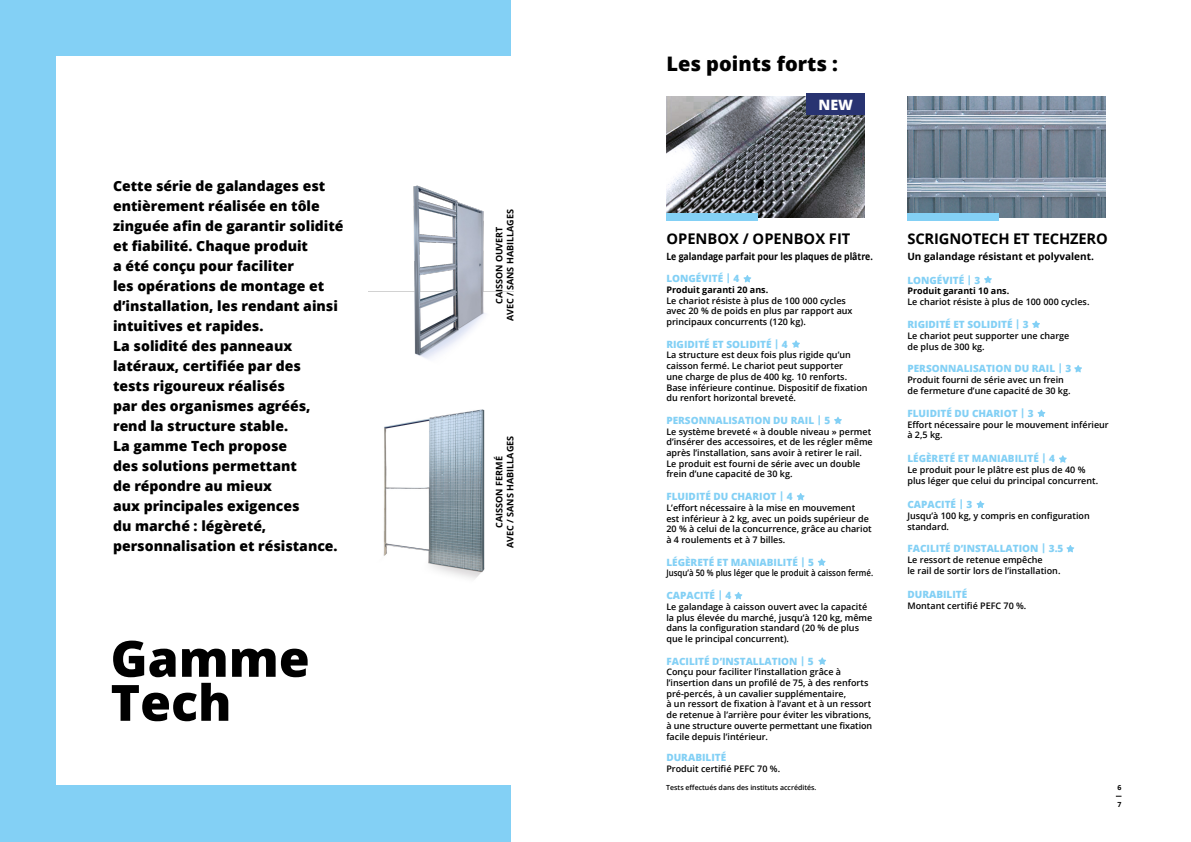
<style>
.page{position:relative;width:1191px;height:842px;background:#fff}
.page>*{position:absolute;margin:0;border:0;box-sizing:border-box;transform-origin:0 0}
.t1{font:800 50px/44px "Open Sans";color:#000}
.t2{font:800 20px "Open Sans";color:#000}
.t3{font:700 14.7px "Open Sans";letter-spacing:-.01em;color:#000}
.t4{font:800 14.3px "Open Sans";color:#fff}
.t5{font:800 14px/20px "Open Sans";color:#000}
.t6{font:800 10px "Open Sans";color:#83d0f5}
.t7{font:700 10px "Open Sans";color:#000;scale:.87 1}
.t8{font:700 10px "Open Sans";color:#000}
.t9{font:600 9px/10.7px "Open Sans";color:#000}
.t10{font:700 9px/11px "Open Sans";color:#000;text-align:center}
.t11{font:600 9px "Open Sans";color:#000;scale:.88 1}
.t12{font:600 7px "Open Sans";color:#000}
.t13{font:700 7px "Open Sans";color:#000}
</style>
<div class="page">
<div style="left:0;top:0;width:510px;height:842px;background:#83d0f5"></div>
<div style="left:57px;top:57px;width:479px;height:728px;background:#fff"></div>
<img style="left:369px;top:185px;width:144px;height:174px">
<img style="left:383px;top:409px;width:102px;height:170px">
<img style="left:666px;top:96px;width:199px;height:121px">
<img style="left:907px;top:96px;width:199px;height:121px">
<div style="left:666px;top:214px;width:92px;height:7px;background:#83d0f5"></div>
<div style="left:907px;top:214px;width:92px;height:7px;background:#83d0f5"></div>
<div style="left:806px;top:94px;width:59px;height:21px;background:#283371"></div>
<svg style="left:743px;top:275px;width:8px;height:7px"></svg>
<svg style="left:792px;top:340px;width:8px;height:8px"></svg>
<svg style="left:834px;top:417px;width:8px;height:7px"></svg>
<svg style="left:797px;top:493px;width:7px;height:7px"></svg>
<svg style="left:1032px;top:321px;width:8px;height:7px"></svg>
<svg style="left:1074px;top:365px;width:8px;height:7px"></svg>
<svg style="left:1037px;top:410px;width:8px;height:7px"></svg>
<svg style="left:1059px;top:455px;width:7px;height:8px"></svg>
<svg style="left:976px;top:501px;width:8px;height:7px"></svg>
<svg style="left:1066px;top:545px;width:8px;height:7px"></svg>
<svg style="left:817px;top:558px;width:8px;height:8px"></svg>
<svg style="left:734px;top:592px;width:8px;height:7px"></svg>
<svg style="left:818px;top:657px;width:8px;height:8px"></svg>
<svg style="left:984px;top:276px;width:8px;height:7px"></svg>
<p class="t5" style="left:113px;top:175px;width:232px">Cette série de galandages est entièrement réalisée en tôle zinguée afin de garantir solidité et fiabilité. Chaque produit<br>a été conçu pour faciliter<br>les opérations de montage et d’installation, les rendant ainsi intuitives et rapides.<br>La solidité des panneaux latéraux, certifiée par des<br>tests rigoureux réalisés<br>par des organismes agréés, rend la structure stable.<br>La gamme Tech propose<br>des solutions permettant<br>de répondre au mieux<br>aux principales exigences<br>du marché : légèreté, personnalisation et résistance.</p>
<h1 class="t1" style="left:111px;top:634px;width:201px">Gamme<br>Tech</h1>
<p class="t10" style="left:493px;top:321px;width:114px;rotate:-90deg">CAISSON OUVERT<br>AVEC / SANS HABILLAGES</p>
<p class="t10" style="left:493px;top:548px;width:114px;rotate:-90deg">CAISSON FERMÉ<br>AVEC / SANS HABILLAGES</p>
<h2 class="t2" style="left:666px;top:48px;width:173px">Les points forts :</h2>
<h3 class="t4" style="left:818px;top:94px;width:36px">NEW</h3>
<h3 class="t3" style="left:666px;top:228px;width:185px">OPENBOX / OPENBOX FIT</h3>
<p class="t7" style="left:666px;top:249px;width:239px">Le galandage parfait pour les plaques de plâtre.</p>
<p class="t6" style="left:666px;top:271px;width:74px">LONGÉVITÉ | 4</p>
<p class="t10" style="left:666px;top:284px;width:103px">Produit garanti 20 ans.</p>
<p class="t9" style="left:666px;top:295px;width:188px">Le chariot résiste à plus de 100 000 cycles avec 20 % de poids en plus par rapport aux principaux concurrents (120 kg).</p>
<p class="t6" style="left:666px;top:336px;width:123px">RIGIDITÉ ET SOLIDITÉ | 4</p>
<p class="t9" style="left:666px;top:350px;width:203px">La structure est deux fois plus rigide qu’un caisson fermé. Le chariot peut supporter<br>une charge de plus de 400 kg. 10 renforts.<br>Base inférieure continue. Dispositif de fixation du renfort horizontal breveté.</p>
<p class="t6" style="left:666px;top:413px;width:165px">PERSONNALISATION DU RAIL | 5</p>
<p class="t9" style="left:666px;top:426px;width:208px">Le système breveté « à double niveau » permet d’insérer des accessoires, et de les régler même après l’installation, sans avoir à retirer le rail.<br>Le produit est fourni de série avec un double frein d’une capacité de 30 kg.</p>
<p class="t6" style="left:666px;top:489px;width:128px">FLUIDITÉ DU CHARIOT | 4</p>
<p class="t9" style="left:666px;top:502px;width:207px">L’effort nécessaire à la mise en mouvement<br>est inférieur à 2 kg, avec un poids supérieur de 20 % à celui de la concurrence, grâce au chariot à 4 roulements et à 7 billes.</p>
<p class="t6" style="left:666px;top:554px;width:149px">LÉGÈRETÉ ET MANIABILITÉ | 5</p>
<p class="t11" style="left:666px;top:567px;width:237px">Jusqu’à 50 % plus léger que le produit à caisson fermé.</p>
<p class="t6" style="left:666px;top:588px;width:66px">CAPACITÉ | 4</p>
<p class="t9" style="left:666px;top:601px;width:207px">Le galandage à caisson ouvert avec la capacité la plus élevée du marché, jusqu’à 120 kg, même dans la configuration standard (20 % de plus que le principal concurrent).</p>
<p class="t6" style="left:666px;top:653px;width:149px">FACILITÉ D’INSTALLATION | 5</p>
<p class="t9" style="left:666px;top:666px;width:207px">Conçu pour faciliter l’installation grâce à l’insertion dans un profilé de 75, à des renforts pré-percés, à un cavalier supplémentaire,<br>à un ressort de fixation à l’avant et à un ressort de retenue à l’arrière pour éviter les vibrations, à une structure ouverte permettant une fixation facile depuis l’intérieur.</p>
<p class="t6" style="left:666px;top:750px;width:61px">DURABILITÉ</p>
<p class="t9" style="left:666px;top:763px;width:115px">Produit certifié PEFC 70 %.</p>
<p class="t12" style="left:666px;top:783px;width:152px">Tests effectués dans des instituts accrédités.</p>
<h3 class="t3" style="left:907px;top:228px;width:202px">SCRIGNOTECH ET TECHZERO</h3>
<p class="t8" style="left:907px;top:249px;width:188px">Un galandage résistant et polyvalent.</p>
<p class="t6" style="left:907px;top:272px;width:74px">LONGÉVITÉ | 3</p>
<p class="t10" style="left:907px;top:285px;width:103px">Produit garanti 10 ans.</p>
<p class="t9" style="left:907px;top:296px;width:184px">Le chariot résiste à plus de 100 000 cycles.</p>
<p class="t6" style="left:907px;top:317px;width:123px">RIGIDITÉ ET SOLIDITÉ | 3</p>
<p class="t9" style="left:907px;top:330px;width:163px">Le chariot peut supporter une charge de plus de 300 kg.</p>
<p class="t6" style="left:907px;top:361px;width:165px">PERSONNALISATION DU RAIL | 3</p>
<p class="t9" style="left:907px;top:374px;width:165px">Produit fourni de série avec un frein de fermeture d’une capacité de 30 kg.</p>
<p class="t6" style="left:907px;top:405px;width:128px">FLUIDITÉ DU CHARIOT | 3</p>
<p class="t9" style="left:907px;top:419px;width:203px">Effort nécessaire pour le mouvement inférieur à 2,5 kg.</p>
<p class="t6" style="left:907px;top:451px;width:149px">LÉGÈRETÉ ET MANIABILITÉ | 4</p>
<p class="t9" style="left:907px;top:464px;width:192px">Le produit pour le plâtre est plus de 40 % plus léger que celui du principal concurrent.</p>
<p class="t6" style="left:907px;top:497px;width:66px">CAPACITÉ | 3</p>
<p class="t9" style="left:907px;top:510px;width:184px">Jusqu’à 100 kg, y compris en configuration standard.</p>
<p class="t6" style="left:907px;top:541px;width:158px">FACILITÉ D’INSTALLATION | 3.5</p>
<p class="t9" style="left:907px;top:554px;width:154px">Le ressort de retenue empêche<br>le rail de sortir lors de l’installation.</p>
<p class="t6" style="left:907px;top:587px;width:61px">DURABILITÉ</p>
<p class="t9" style="left:907px;top:600px;width:120px">Montant certifié PEFC 70 %.</p>
<p class="t13" style="left:1117px;top:782px;width:5px">6</p>
<p class="t13" style="left:1117px;top:800px;width:5px">7</p>
</div>
